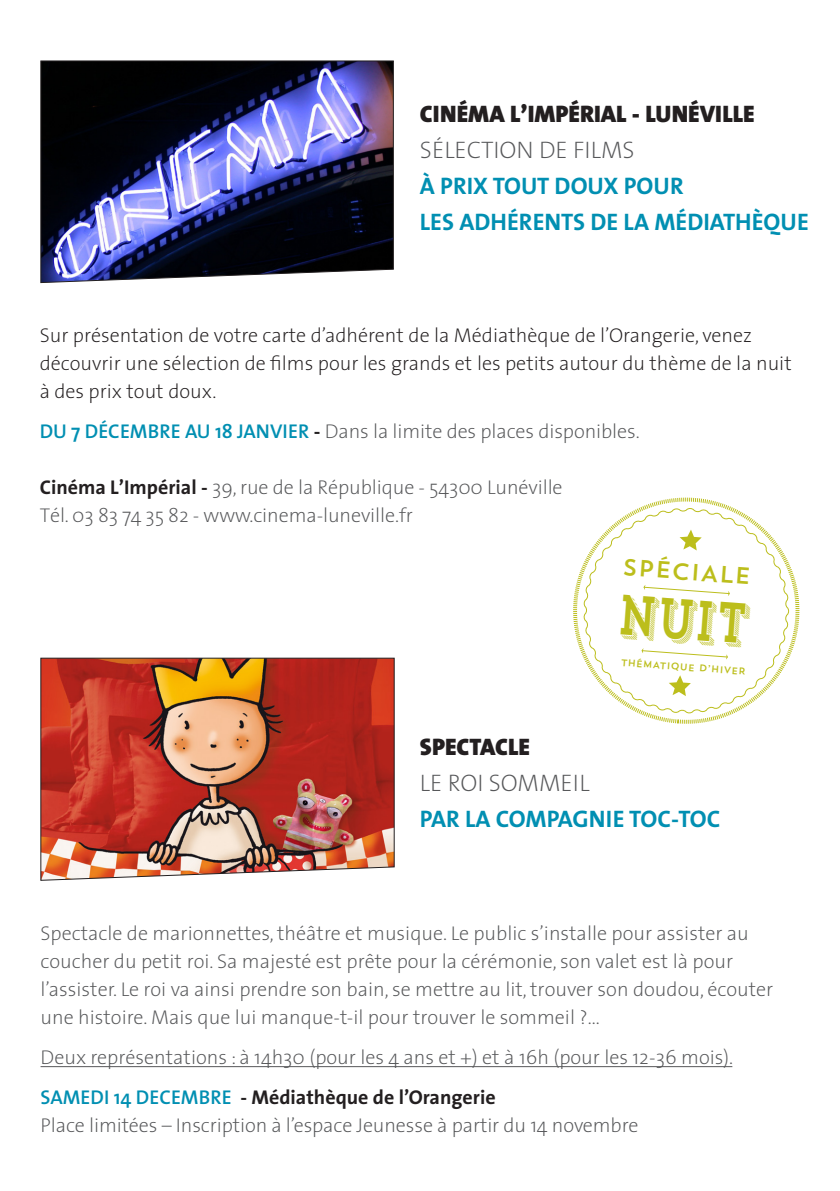
<style>
.page{position:relative;width:840px;height:1191px;background:#fff}
.page>*{position:absolute;margin:0;border:0;box-sizing:border-box;transform-origin:0 0}
.t1{font:56.6px "Trend Slab Four";color:#bcbe1c;scale:.74 1}
.t2{font:24px/36px "The Sans 7 Bold Plain";color:#018fb2}
.t3{font:900 24px "The Sans 9";color:#231f20}
.t4{font:200 24px "The Sans 2";color:#57585a}
.t5{font:23.4px "Trend Sans One";color:#bcbe1c}
.t6{font:200 20px/28px "The Sans 2";color:#57585a}
.t7{font:200 20px/28px "The Sans 2";color:#231f20}
.t8{font:20px "The Sans 7 Bold Plain";color:#231f20}
.t9{font:9.6px "Trend Sans One";color:#bcbe1c}
.s1{font-family:"The Sans 6";font-weight:600;color:#018fb2}
.s2{font-family:"The Sans 7 Bold Plain";font-weight:400;color:#231f20}
</style>
<div class="page">
<img style="left:40px;top:60px;width:354px;height:223px">
<img style="left:40px;top:657px;width:354px;height:224px">
<hr style="left:41px;top:1066px;width:691px;height:1px;background:#57585a">
<svg style="left:573px;top:497px;width:226px;height:227px"></svg>
<p class="t3" style="left:420px;top:94px;width:336px">CINÉMA L’IMPÉRIAL - LUNÉVILLE</p>
<p class="t4" style="left:420px;top:130px;width:216px">SÉLECTION DE FILMS</p>
<p class="t2" style="left:420px;top:167px;width:390px">À PRIX TOUT DOUX POUR<br>LES ADHÉRENTS DE LA MÉDIATHÈQUE</p>
<p class="t7" style="left:40px;top:320px;width:753px">Sur présentation de votre carte d’adhérent de la Médiathèque de l’Orangerie, venez découvrir une sélection de films pour les grands et les petits autour du thème de la nuit à des prix tout doux.</p>
<p class="t6" style="left:40px;top:416px;width:601px"><span class="s1">DU 7 DÉCEMBRE AU 18 JANVIER</span> <span class="s2">-</span> Dans la limite des places disponibles.</p>
<p class="t6" style="left:40px;top:472px;width:524px"><span class="s2">Cinéma L’Impérial -</span> 39, rue de la République - 54300 Lunéville<br>Tél. 03 83 74 35 82 - www.cinema-luneville.fr</p>
<p class="t5" style="left:623px;top:552px;width:130px;rotate:4deg">SPÉCIALE</p>
<h1 class="t1" style="left:620px;top:578px;width:178px;rotate:4deg">nuit</h1>
<p class="t9" style="left:621px;top:656px;width:127px;rotate:4deg">THÉMATIQUE D’HIVER</p>
<p class="t3" style="left:420px;top:726px;width:111px">SPECTACLE</p>
<p class="t4" style="left:420px;top:762px;width:171px">LE ROI SOMMEIL</p>
<p class="t2" style="left:420px;top:800px;width:302px">PAR LA COMPAGNIE TOC-TOC</p>
<p class="t6" style="left:41px;top:918px;width:733px">Spectacle de marionnettes, théâtre et musique. Le public s’installe pour assister au coucher du petit roi. Sa majesté est prête pour la cérémonie, son valet est là pour l’assister. Le roi va ainsi prendre son bain, se mettre au lit, trouver son doudou, écouter une histoire. Mais que lui manque-t-il pour trouver le sommeil ?...</p>
<p class="t6" style="left:41px;top:1042px;width:693px">Deux représentations : à 14h30 (pour les 4 ans et +) et à 16h (pour les 12-36 mois).</p>
<p class="t8" style="left:41px;top:1080px;width:456px"><span class="s1">SAMEDI 14 DECEMBRE</span> - Médiathèque de l’Orangerie</p>
<p class="t6" style="left:41px;top:1110px;width:599px">Place limitées – Inscription à l’espace Jeunesse à partir du 14 novembre</p>
</div>
